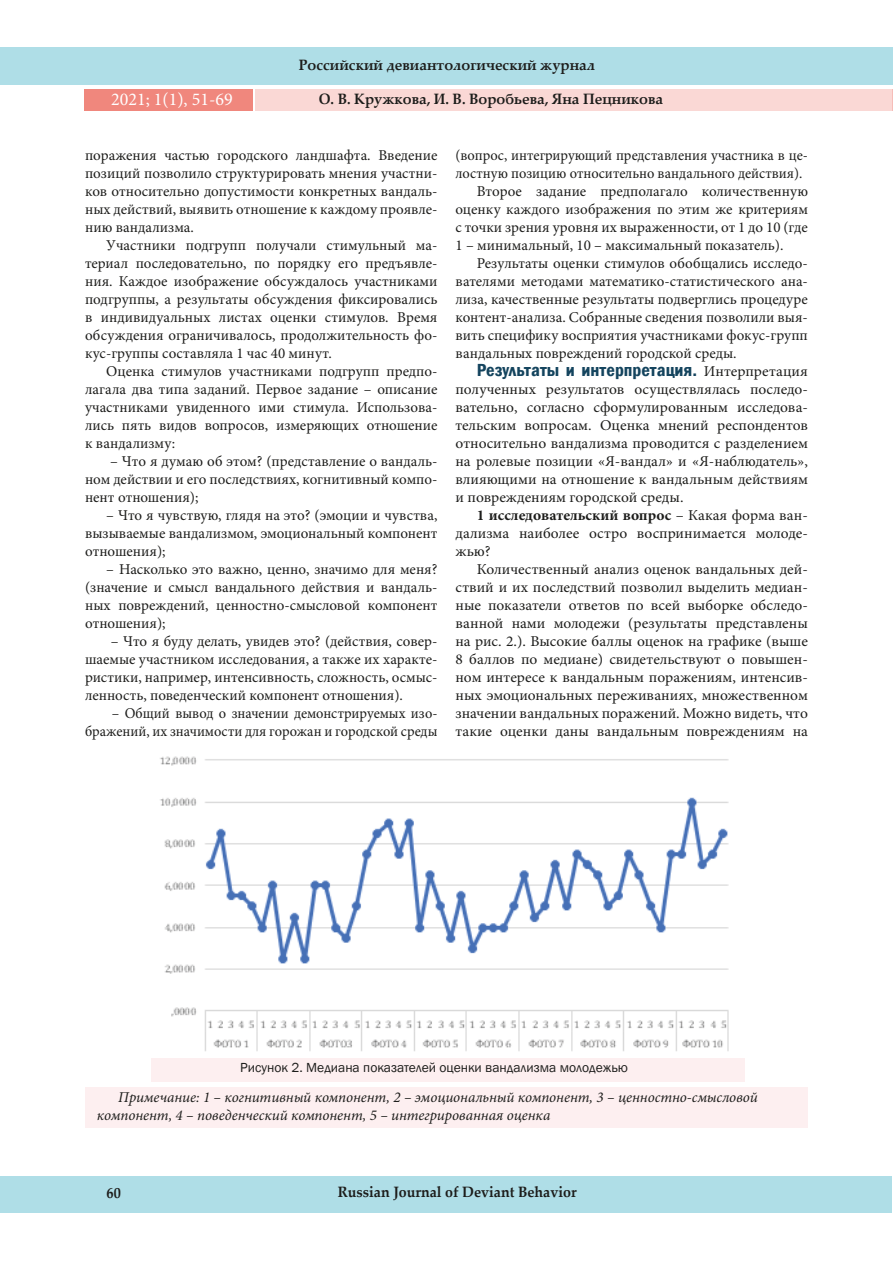
<style>
.page{position:relative;width:893px;height:1263px;background:#fff}
.page>*{position:absolute;margin:0;border:0;box-sizing:border-box;transform-origin:0 0}
.t1{font:600 condensed 18px "Franklin Gothic";color:#14445e}
.t2{font:18px "Minion Pro";color:#fff}
.t3{font:15px/18px "Minion Pro";color:#1d1d1b;text-align:justify}
.t4{font:15px/18px "Minion Pro";color:#1d1d1b;text-align:right;scale:.96 1}
.t5{font:italic 15px "Minion Pro";letter-spacing:-.005em;color:#1d1d1b}
.t6{font:700 15px "Palatino Linotype";color:#1d1d1b;scale:.95 1}
.t7{font:13.5px "Franklin Gothic";color:#1d1d1b}
.s1{font-family:"Minion Pro";font-weight:400;font-stretch:normal;font-size:15px;color:#1d1d1b}
.s2{font-weight:700}
</style>
<div class="page">
<div style="left:0;top:48px;width:893px;height:37px;background:#afdee7"></div>
<div style="left:0;top:1176px;width:892px;height:37px;background:#afdee7"></div>
<hr style="left:892px;top:48px;width:1px;height:37px;background:#5fbecf">
<hr style="left:892px;top:1176px;width:1px;height:37px;background:#5fbecf">
<div style="left:255px;top:89px;width:637px;height:21px;background:#fad8d5"></div>
<svg style="left:892px;top:89px;width:1px;height:21px"></svg>
<div style="left:84px;top:89px;width:168px;height:21px;background:#f0877d"></div>
<img style="left:160px;top:756px;width:569px;height:295px">
<div style="left:151px;top:1058px;width:593px;height:23px;background:#fdeff0"></div>
<div style="left:85px;top:1087px;width:723px;height:41px;background:#fdeff0"></div>
<p class="t6" style="left:299px;top:54px;width:313px">Российский девиантологический журнал</p>
<p class="t2" style="left:111px;top:87px;width:123px">2021; 1(1), 51-69</p>
<p class="t6" style="left:319px;top:88px;width:364px">О. В. Кружкова, И. В. Воробьева, Яна Пецникова</p>
<p class="t3" style="left:85px;top:146px;width:354px">поражения частью городского ландшафта. Введение позиций позволило структурировать мнения участни&shy;ков относительно допустимости конкретных вандаль&shy;ных действий, выявить отношение к каждому проявле&shy;нию вандализма.</p>
<p class="t3" style="left:85px;top:236px;width:354px;text-indent:21px">Участники подгрупп получали стимульный ма&shy;териал последовательно, по порядку его предъявле&shy;ния. Каждое изображение обсуждалось участниками подгруппы, а результаты обсуждения фиксировались в индивидуальных листах оценки стимулов. Время обсуждения ограничивалось, продолжительность фо&shy;кус-группы составляла 1 час 40 минут.</p>
<p class="t3" style="left:85px;top:362px;width:354px;text-indent:21px">Оценка стимулов участниками подгрупп предпо&shy;лагала два типа заданий. Первое задание – описание участниками увиденного ими стимула. Использова&shy;лись пять видов вопросов, измеряющих отношение к вандализму:</p>
<p class="t3" style="left:85px;top:452px;width:354px;text-indent:25px">– Что я думаю об этом? (представление о вандаль&shy;ном действии и его последствиях, когнитивный компо&shy;нент отношения);</p>
<p class="t3" style="left:85px;top:506px;width:354px;text-indent:21px">– Что я чувствую, глядя на это? (эмоции и чувства, вызываемые вандализмом, эмоциональный компонент отношения);</p>
<p class="t3" style="left:85px;top:560px;width:354px;text-indent:21px">– Насколько это важно, ценно, значимо для меня? (значение и смысл вандального действия и вандаль&shy;ных повреждений, ценностно-смысловой компонент отношения);</p>
<p class="t3" style="left:85px;top:632px;width:354px;text-indent:26px">– Что я буду делать, увидев это? (действия, совер&shy;шаемые участником исследования, а также их характе&shy;ристики, например, интенсивность, сложность, осмыс&shy;ленность, поведенческий компонент отношения).</p>
<p class="t4" style="left:85px;top:704px;width:369px">– Общий вывод о значении демонстрируемых изо&shy;бражений, их значимости для горожан и городской среды</p>
<p class="t4" style="left:455px;top:146px;width:369px;text-align:left">(вопрос, интегрирующий представления участника в це&shy;лостную позицию относительно вандального действия).</p>
<p class="t3" style="left:455px;top:182px;width:354px;text-indent:21px">Второе задание предполагало количественную оценку каждого изображения по этим же критериям с точки зрения уровня их выраженности, от 1 до 10 (где 1 – минимальный, 10 – максимальный показатель).</p>
<p class="t3" style="left:455px;top:254px;width:354px;text-indent:21px">Результаты оценки стимулов обобщались исследо&shy;вателями методами математико-статистического ана&shy;лиза, качественные результаты подверглись процедуре контент-анализа. Собранные сведения позволили выя&shy;вить специфику восприятия участниками фокус-групп вандальных повреждений городской среды.</p>
<p class="t1" style="left:477px;top:358px;width:333px">Результаты и интерпретация. <span class="s1">Интерпретация</span></p>
<p class="t3" style="left:455px;top:380px;width:354px">полученных результатов осуществлялась последо&shy;вательно, согласно сформулированным исследова&shy;тельским вопросам. Оценка мнений респондентов относительно вандализма проводится с разделением на ролевые позиции «Я-вандал» и «Я-наблюдатель», влияющими на отношение к вандальным действиям и повреждениям городской среды.</p>
<p class="t3" style="left:455px;top:506px;width:354px;text-indent:21px"><span class="s2">1 исследовательский вопрос</span> – Какая форма ван&shy;дализма наиболее остро воспринимается молоде&shy;жью?</p>
<p class="t3" style="left:455px;top:560px;width:354px;text-indent:21px">Количественный анализ оценок вандальных дей&shy;ствий и их последствий позволил выделить медиан&shy;ные показатели ответов по всей выборке обследо&shy;ванной нами молодежи (результаты представлены на рис. 2.). Высокие баллы оценок на графике (выше 8 баллов по медиане) свидетельствуют о повышен&shy;ном интересе к вандальным поражениям, интенсив&shy;ных эмоциональных переживаниях, множественном значении вандальных поражений. Можно видеть, что такие оценки даны вандальным повреждениям на</p>
<p class="t7" style="left:240px;top:1059px;width:389px">Рисунок 2. Медиана показателей оценки вандализма молодежью</p>
<p class="t5" style="left:118px;top:1087px;width:641px">Примечание: 1 – когнитивный компонент, 2 – эмоциональный компонент, 3 – ценностно-смысловой</p>
<p class="t5" style="left:97px;top:1105px;width:455px">компонент, 4 – поведенческий компонент, 5 – интегрированная оценка</p>
<p class="t6" style="left:107px;top:1182px;width:16px">60</p>
<p class="t6" style="left:338px;top:1181px;width:253px">Russian Journal of Deviant Behavior</p>
</div>
